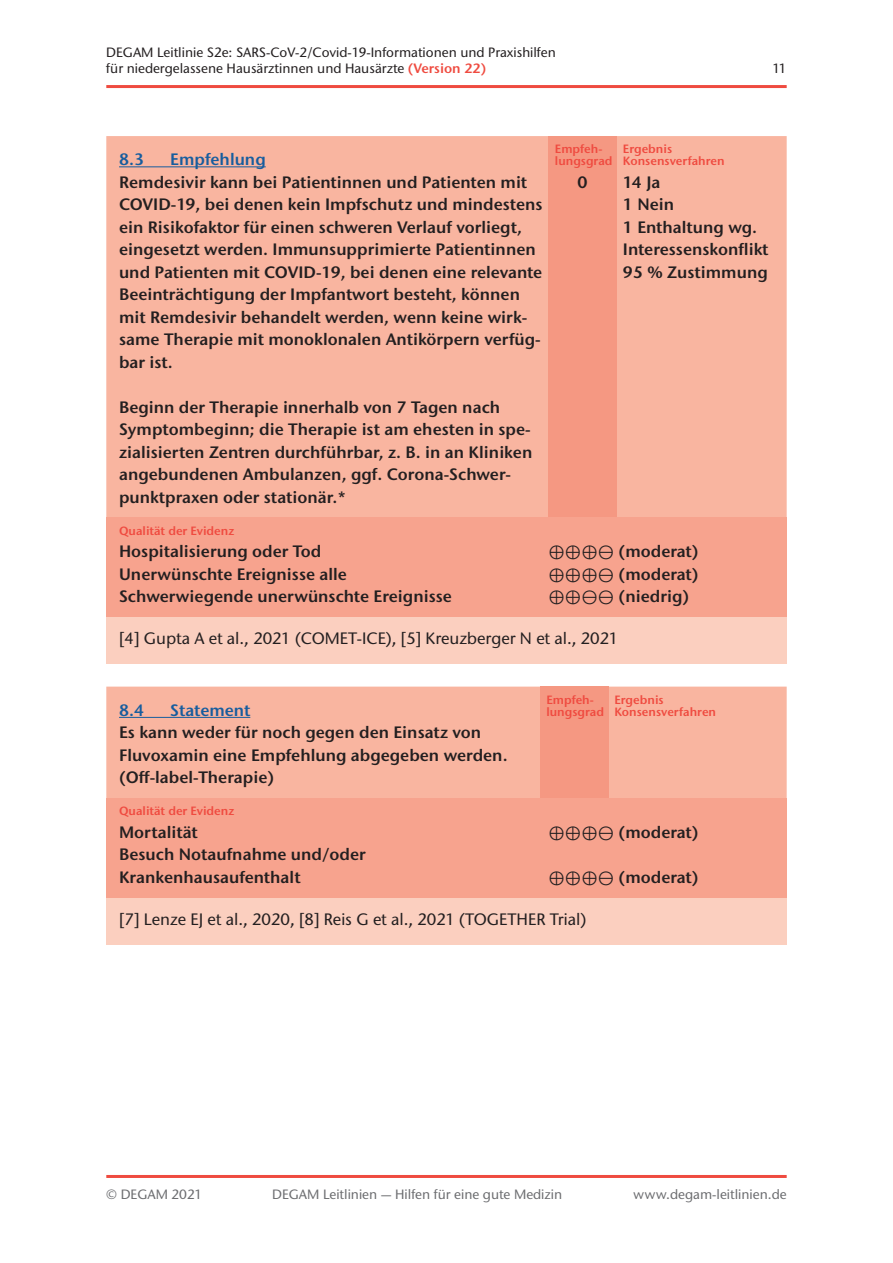
<style>
.page{position:relative;width:893px;height:1263px;background:#fff}
.page>*{position:absolute;margin:0;border:0;box-sizing:border-box;transform-origin:0 0}
.t1{font:600 16.5px/22.5px "Stone Sans ITC Pro";color:#231f20}
.t2{font:500 16.5px "Stone Sans ITC Std";color:#231f20}
.t3{font:600 16.5px "Stone Sans ITC Pro";color:#175d9e}
.t4{font:500 13.5px/16.2px "Stone Sans ITC Std";color:#231f20}
.t5{font:500 13.5px "Stone Sans ITC Std";color:#6c6d70}
.t6{font:600 12px/12px "Stone Sans ITC Pro";color:#ef4b40}
.s1{font-family:"Stone Sans ITC Pro";font-weight:600;color:#ef4b40}
.s2{font-family:"Cambria Math";font-weight:400}
</style>
<div class="page">
<hr style="left:106px;top:85px;width:681px;height:3px;background:#ef4b40">
<hr style="left:106px;top:1175px;width:681px;height:3px;background:#ef4b40">
<div style="left:106px;top:136px;width:681px;height:382px;background:#f9b5a0"></div>
<div style="left:549px;top:136px;width:68px;height:382px;background:#f59882"></div>
<div style="left:106px;top:518px;width:681px;height:99px;background:#f7a38e"></div>
<div style="left:106px;top:617px;width:681px;height:47px;background:#fbcfbf"></div>
<hr style="left:119px;top:166px;width:147px;height:1px;background:#175d9e">
<div style="left:106px;top:687px;width:681px;height:111px;background:#f9b5a0"></div>
<div style="left:540px;top:687px;width:68px;height:111px;background:#f59882"></div>
<div style="left:106px;top:798px;width:681px;height:100px;background:#f7a38e"></div>
<div style="left:106px;top:898px;width:681px;height:46px;background:#fbcfbf"></div>
<hr style="left:119px;top:717px;width:131px;height:1px;background:#175d9e">
<p class="t4" style="left:106px;top:44px;width:451px">DEGAM Leitlinie S2e: SARS-CoV-2/Covid-19-Informationen und Praxishilfen für niedergelassene Hausärztinnen und Hausärzte <span class="s1">(Version 22)</span></p>
<p class="t4" style="left:772px;top:61px;width:16px">11</p>
<p class="t3" style="left:119px;top:149px;width:27px">8.3</p>
<p class="t3" style="left:170px;top:149px;width:97px">Empfehlung</p>
<p class="t1" style="left:119px;top:171px;width:425px">Remdesivir kann bei Patientinnen und Patienten mit COVID-19, bei denen kein Impfschutz und mindestens ein Risikofaktor für einen schweren Verlauf vorliegt, eingesetzt werden. Immunsupprimierte Patientinnen und Patienten mit COVID-19, bei denen eine relevante Beeinträchtigung der Impfantwort besteht, können mit Remdesivir behandelt werden, wenn keine wirk&shy;same Therapie mit monoklonalen Antikörpern verfüg&shy;bar ist.</p>
<p class="t1" style="left:119px;top:396px;width:415px">Beginn der Therapie innerhalb von 7 Tagen nach Symptombeginn; die Therapie ist am ehesten in spe&shy;zialisierten Zentren durchführbar, z. B. in an Kliniken angebundenen Ambulanzen, ggf. Corona-Schwer&shy;punktpraxen oder stationär.*</p>
<p class="t6" style="left:555px;top:143px;width:59px">Empfeh&shy;lungsgrad</p>
<p class="t1" style="left:577px;top:171px;width:12px">0</p>
<p class="t6" style="left:623px;top:143px;width:103px">Ergebnis<br>Konsensverfahren</p>
<p class="t1" style="left:623px;top:171px;width:147px">14 Ja<br>1 Nein<br>1 Enthaltung wg.<br>Interessenskonflikt<br>95 % Zustimmung</p>
<p class="t6" style="left:119px;top:525px;width:117px">Qualität der Evidenz</p>
<p class="t1" style="left:119px;top:540px;width:204px">Hospitalisierung oder Tod</p>
<p class="t1" style="left:549px;top:540px;width:152px"><span class="s2">⊕⊕⊕⊖</span> (moderat)</p>
<p class="t1" style="left:119px;top:563px;width:229px">Unerwünschte Ereignisse alle</p>
<p class="t1" style="left:549px;top:563px;width:152px"><span class="s2">⊕⊕⊕⊖</span> (moderat)</p>
<p class="t1" style="left:119px;top:585px;width:334px">Schwerwiegende unerwünschte Ereignisse</p>
<p class="t1" style="left:549px;top:585px;width:142px"><span class="s2">⊕⊕⊖⊖</span> (niedrig)</p>
<p class="t2" style="left:119px;top:628px;width:501px">[4] Gupta A et al., 2021 (COMET-ICE), [5] Kreuzberger N et al., 2021</p>
<p class="t3" style="left:119px;top:700px;width:27px">8.4</p>
<p class="t3" style="left:170px;top:700px;width:82px">Statement</p>
<p class="t1" style="left:119px;top:721px;width:390px">Es kann weder für noch gegen den Einsatz von<br>Fluvoxamin eine Empfehlung abgegeben werden. (Off-label-Therapie)</p>
<p class="t6" style="left:546px;top:694px;width:59px">Empfeh&shy;lungsgrad</p>
<p class="t6" style="left:614px;top:694px;width:103px">Ergebnis<br>Konsensverfahren</p>
<p class="t6" style="left:119px;top:805px;width:117px">Qualität der Evidenz</p>
<p class="t1" style="left:119px;top:821px;width:80px">Mortalität</p>
<p class="t1" style="left:549px;top:821px;width:152px"><span class="s2">⊕⊕⊕⊖</span> (moderat)</p>
<p class="t1" style="left:119px;top:843px;width:248px">Besuch Notaufnahme und/oder<br>Krankenhausaufenthalt</p>
<p class="t1" style="left:549px;top:866px;width:152px"><span class="s2">⊕⊕⊕⊖</span> (moderat)</p>
<p class="t2" style="left:119px;top:909px;width:469px">[7] Lenze EJ et al., 2020, [8] Reis G et al., 2021 (TOGETHER Trial)</p>
<p class="t5" style="left:106px;top:1186px;width:97px">© DEGAM 2021</p>
<p class="t5" style="left:272px;top:1186px;width:292px">DEGAM Leitlinien — Hilfen für eine gute Medizin</p>
<p class="t5" style="left:633px;top:1186px;width:155px">www.degam-leitlinien.de</p>
</div>
